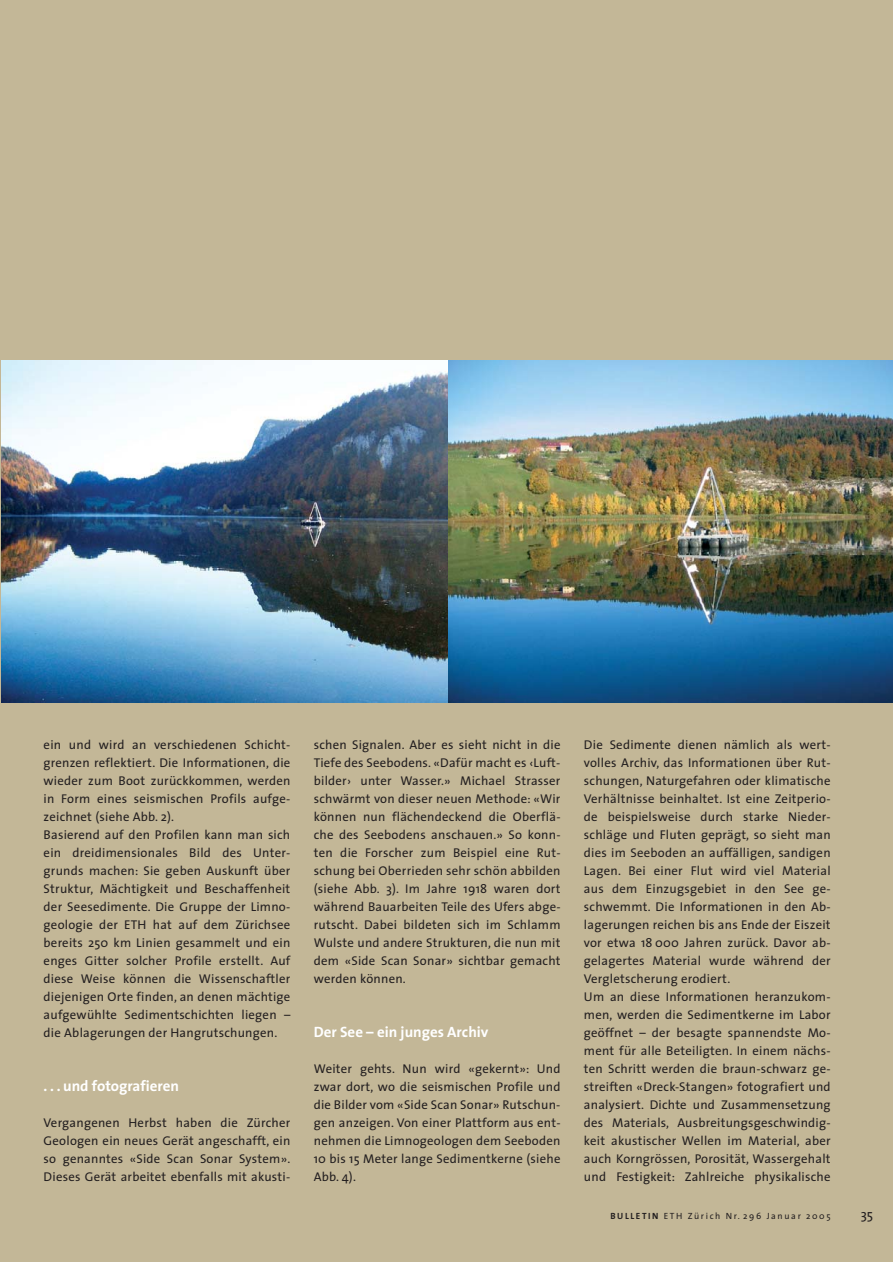
<style>
.page{position:relative;width:893px;height:1262px;background:#fff}
.page>*{position:absolute;margin:0;border:0;box-sizing:border-box;transform-origin:0 0}
.t1{font:700 15px "The Sans";color:#fff}
.t2{font:13.5px "The Sans";color:#231f20}
.t3{font:12.75px/18px "The Sans";letter-spacing:.02em;color:#231f20;text-align:justify}
.t4{font:9px "The Sans";letter-spacing:.185em;color:#231f20}
.s1{font-family:"The Sans Bold Caps"}
</style>
<div class="page">
<div style="left:0;top:0;width:892px;height:1261px;background:#c3b797"></div>
<img style="left:1px;top:360px;width:891px;height:342px">
<p class="t3" style="left:44px;top:736px;width:248px;text-align:left">ein und wird an verschiedenen Schicht&shy;grenzen reflektiert. Die Informationen, die wieder zum Boot zurückkommen, werden in Form eines seismischen Profils aufge&shy;zeichnet (siehe Abb. 2).<br>Basierend auf den Profilen kann man sich ein dreidimensionales Bild des Unter&shy;grunds machen: Sie geben Auskunft über Struktur, Mächtigkeit und Beschaffenheit der Seesedimente. Die Gruppe der Limno&shy;geologie der ETH hat auf dem Zürichsee bereits 250 km Linien gesammelt und ein enges Gitter solcher Profile erstellt. Auf diese Weise können die Wissenschaftler diejenigen Orte finden, an denen mächtige aufgewühlte Sedimentschichten liegen – die Ablagerungen der Hangrutschungen.</p>
<p class="t1" style="left:44px;top:1080px;width:137px">. . . und fotografieren</p>
<p class="t3" style="left:44px;top:1114px;width:248px">Vergangenen Herbst haben die Zürcher Geologen ein neues Gerät angeschafft, ein so genanntes «Side Scan Sonar System».<br>Dieses Gerät arbeitet ebenfalls mit akusti-</p>
<p class="t3" style="left:314px;top:736px;width:248px">schen Signalen. Aber es sieht nicht in die Tiefe des Seebodens. «Dafür macht es ‹Luft&shy;bilder› unter Wasser.» Michael Strasser schwärmt von dieser neuen Methode: «Wir können nun flächendeckend die Oberflä&shy;che des Seebodens anschauen.» So konn&shy;ten die Forscher zum Beispiel eine Rut&shy;schung bei Oberrieden sehr schön abbilden (siehe Abb. 3). Im Jahre 1918 waren dort während Bauarbeiten Teile des Ufers abge&shy;rutscht. Dabei bildeten sich im Schlamm Wulste und andere Strukturen, die nun mit dem «Side Scan Sonar» sichtbar gemacht werden können.</p>
<p class="t1" style="left:314px;top:1026px;width:176px">Der See – ein junges Archiv</p>
<p class="t3" style="left:314px;top:1060px;width:248px">Weiter gehts. Nun wird «gekernt»: Und zwar dort, wo die seismischen Profile und die Bilder vom «Side Scan Sonar» Rutschun&shy;gen anzeigen. Von einer Plattform aus ent&shy;nehmen die Limnogeologen dem Seeboden 10 bis 15 Meter lange Sedimentkerne (siehe Abb. 4).</p>
<p class="t3" style="left:584px;top:736px;width:248px;text-align:left">Die Sedimente dienen nämlich als wert&shy;volles Archiv, das Informationen über Rut&shy;schungen, Naturgefahren oder klimatische Verhältnisse beinhaltet. Ist eine Zeitperio&shy;de beispielsweise durch starke Nieder&shy;schläge und Fluten geprägt, so sieht man dies im Seeboden an auffälligen, sandigen Lagen. Bei einer Flut wird viel Material aus dem Einzugsgebiet in den See ge&shy;schwemmt. Die Informationen in den Ab&shy;lagerungen reichen bis ans Ende der Eiszeit vor etwa 18 000 Jahren zurück. Davor ab&shy;gelagertes Material wurde während der Vergletscherung erodiert.<br>Um an diese Informationen heranzukom&shy;men, werden die Sedimentkerne im Labor geöffnet – der besagte spannendste Mo&shy;ment für alle Beteiligten. In einem nächs&shy;ten Schritt werden die braun-schwarz ge&shy;streiften «Dreck-Stangen» fotografiert und analysiert. Dichte und Zusammensetzung des Materials, Ausbreitungsgeschwindig&shy;keit akustischer Wellen im Material, aber auch Korngrössen, Porosität, Wassergehalt und Festigkeit: Zahlreiche physikalische</p>
<p class="t4" style="left:610px;top:1212px;width:222px"><span class="s1">BULLETIN</span> ETH Zürich Nr. 296 Januar 2005</p>
<p class="t2" style="left:860px;top:1209px;width:14px">35</p>
</div>
